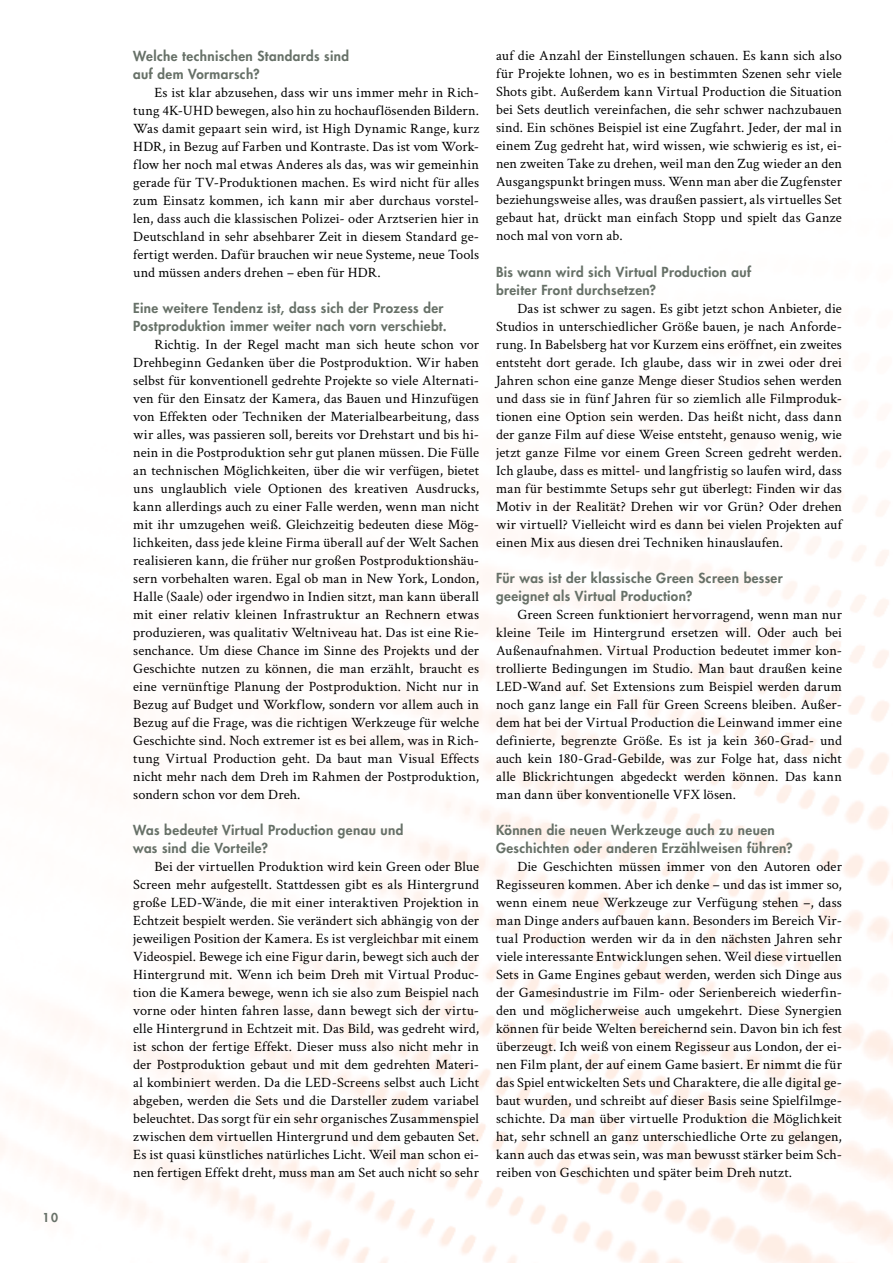
<style>
.page{position:relative;width:893px;height:1263px;background:#fff}
.page>*{position:absolute;margin:0;border:0;box-sizing:border-box;transform-origin:0 0}
.t1{font:14.25px/18px "Crimson Text";letter-spacing:.005em;color:#000;text-align:justify}
.t2{font:800 13.5px/18px "Futura Std";letter-spacing:.03em;color:#677168}
.t3{font:800 12px "Futura Std";color:#677168}
</style>
<div class="page">
<img style="left:0;top:485px;width:893px;height:778px">
<p class="t3" style="left:43px;top:1210px;width:17px">10</p>
<p class="t2" style="left:133px;top:47px;width:217px">Welche technischen Standards sind auf dem Vormarsch?</p>
<p class="t1" style="left:133px;top:82px;width:347px;text-indent:21px">Es ist klar abzusehen, dass wir uns immer mehr in Rich&shy;tung 4K-UHD bewegen, also hin zu hochauflösenden Bildern.<br>Was damit gepaart sein wird, ist High Dynamic Range, kurz HDR, in Bezug auf Farben und Kontraste. Das ist vom Work&shy;flow her noch mal etwas Anderes als das, was wir gemeinhin gerade für TV-Produktionen machen. Es wird nicht für alles zum Einsatz kommen, ich kann mir aber durchaus vorstel&shy;len, dass auch die klassischen Polizei- oder Arztserien hier in Deutschland in sehr absehbarer Zeit in diesem Standard ge&shy;fertigt werden. Dafür brauchen wir neue Systeme, neue Tools und müssen anders drehen – eben für HDR.</p>
<p class="t2" style="left:133px;top:299px;width:315px">Eine weitere Tendenz ist, dass sich der Prozess der<br>Postproduktion immer weiter nach vorn verschiebt.</p>
<p class="t1" style="left:133px;top:334px;width:347px;text-indent:21px">Richtig. In der Regel macht man sich heute schon vor Drehbeginn Gedanken über die Postproduktion. Wir haben selbst für konventionell gedrehte Projekte so viele Alternati&shy;ven für den Einsatz der Kamera, das Bauen und Hinzufügen von Effekten oder Techniken der Materialbearbeitung, dass wir alles, was passieren soll, bereits vor Drehstart und bis hi&shy;nein in die Postproduktion sehr gut planen müssen. Die Fülle an technischen Möglichkeiten, über die wir verfügen, bietet uns unglaublich viele Optionen des kreativen Ausdrucks, kann allerdings auch zu einer Falle werden, wenn man nicht mit ihr umzugehen weiß. Gleichzeitig bedeuten diese Mög&shy;lichkeiten, dass jede kleine Firma überall auf der Welt Sachen realisieren kann, die früher nur großen Postproduktionshäu&shy;sern vorbehalten waren. Egal ob man in New York, London, Halle (Saale) oder irgendwo in Indien sitzt, man kann überall mit einer relativ kleinen Infrastruktur an Rechnern etwas produzieren, was qualitativ Weltniveau hat. Das ist eine Rie&shy;senchance. Um diese Chance im Sinne des Projekts und der Geschichte nutzen zu können, die man erzählt, braucht es eine vernünftige Planung der Postproduktion. Nicht nur in Bezug auf Budget und Workflow, sondern vor allem auch in Bezug auf die Frage, was die richtigen Werkzeuge für welche Geschichte sind. Noch extremer ist es bei allem, was in Rich&shy;tung Virtual Production geht. Da baut man Visual Effects nicht mehr nach dem Dreh im Rahmen der Postproduktion, sondern schon vor dem Dreh.</p>
<p class="t2" style="left:133px;top:821px;width:272px">Was bedeutet Virtual Production genau und was sind die Vorteile?</p>
<p class="t1" style="left:133px;top:856px;width:347px;text-indent:21px">Bei der virtuellen Produktion wird kein Green oder Blue Screen mehr aufgestellt. Stattdessen gibt es als Hintergrund große LED-Wände, die mit einer interaktiven Projektion in Echtzeit bespielt werden. Sie verändert sich abhängig von der jeweiligen Position der Kamera. Es ist vergleichbar mit einem Videospiel. Bewege ich eine Figur darin, bewegt sich auch der Hintergrund mit. Wenn ich beim Dreh mit Virtual Produc&shy;tion die Kamera bewege, wenn ich sie also zum Beispiel nach vorne oder hinten fahren lasse, dann bewegt sich der virtu&shy;elle Hintergrund in Echtzeit mit. Das Bild, was gedreht wird, ist schon der fertige Effekt. Dieser muss also nicht mehr in der Postproduktion gebaut und mit dem gedrehten Materi&shy;al kombiniert werden. Da die LED-Screens selbst auch Licht abgeben, werden die Sets und die Darsteller zudem variabel beleuchtet. Das sorgt für ein sehr organisches Zusammenspiel zwischen dem virtuellen Hintergrund und dem gebauten Set.<br>Es ist quasi künstliches natürliches Licht. Weil man schon ei&shy;nen fertigen Effekt dreht, muss man am Set auch nicht so sehr</p>
<p class="t1" style="left:496px;top:46px;width:347px">auf die Anzahl der Einstellungen schauen. Es kann sich also für Projekte lohnen, wo es in bestimmten Szenen sehr viele Shots gibt. Außerdem kann Virtual Production die Situation bei Sets deutlich vereinfachen, die sehr schwer nachzubauen sind. Ein schönes Beispiel ist eine Zugfahrt. Jeder, der mal in einem Zug gedreht hat, wird wissen, wie schwierig es ist, ei&shy;nen zweiten Take zu drehen, weil man den Zug wieder an den Ausgangspunkt bringen muss. Wenn man aber die Zugfenster beziehungsweise alles, was draußen passiert, als virtuelles Set gebaut hat, drückt man einfach Stopp und spielt das Ganze noch mal von vorn ab.</p>
<p class="t2" style="left:496px;top:263px;width:257px">Bis wann wird sich Virtual Production auf breiter Front durchsetzen?</p>
<p class="t1" style="left:496px;top:298px;width:347px;text-indent:21px">Das ist schwer zu sagen. Es gibt jetzt schon Anbieter, die Studios in unterschiedlicher Größe bauen, je nach Anforde&shy;rung. In Babelsberg hat vor Kurzem eins eröffnet, ein zweites entsteht dort gerade. Ich glaube, dass wir in zwei oder drei Jahren schon eine ganze Menge dieser Studios sehen werden und dass sie in fünf Jahren für so ziemlich alle Filmproduk&shy;tionen eine Option sein werden. Das heißt nicht, dass dann der ganze Film auf diese Weise entsteht, genauso wenig, wie jetzt ganze Filme vor einem Green Screen gedreht werden.<br>Ich glaube, dass es mittel- und langfristig so laufen wird, dass man für bestimmte Setups sehr gut überlegt: Finden wir das Motiv in der Realität? Drehen wir vor Grün? Oder drehen wir virtuell? Vielleicht wird es dann bei vielen Projekten auf einen Mix aus diesen drei Techniken hinauslaufen.</p>
<p class="t2" style="left:496px;top:569px;width:288px">Für was ist der klassische Green Screen besser geeignet als Virtual Production?</p>
<p class="t1" style="left:496px;top:604px;width:347px;text-indent:21px">Green Screen funktioniert hervorragend, wenn man nur kleine Teile im Hintergrund ersetzen will. Oder auch bei Außenaufnahmen. Virtual Production bedeutet immer kon&shy;trollierte Bedingungen im Studio. Man baut draußen keine LED-Wand auf. Set Extensions zum Beispiel werden darum noch ganz lange ein Fall für Green Screens bleiben. Außer&shy;dem hat bei der Virtual Production die Leinwand immer eine definierte, begrenzte Größe. Es ist ja kein 360-Grad- und auch kein 180-Grad-Gebilde, was zur Folge hat, dass nicht alle Blickrichtungen abgedeckt werden können. Das kann man dann über konventionelle VFX lösen.</p>
<p class="t2" style="left:496px;top:821px;width:298px">Können die neuen Werkzeuge auch zu neuen<br>Geschichten oder anderen Erzählweisen führen?</p>
<p class="t1" style="left:496px;top:856px;width:347px;text-indent:21px">Die Geschichten müssen immer von den Autoren oder Regisseuren kommen. Aber ich denke – und das ist immer so, wenn einem neue Werkzeuge zur Verfügung stehen –, dass man Dinge anders aufbauen kann. Besonders im Bereich Vir&shy;tual Production werden wir da in den nächsten Jahren sehr viele interessante Entwicklungen sehen. Weil diese virtuellen Sets in Game Engines gebaut werden, werden sich Dinge aus der Gamesindustrie im Film- oder Serienbereich wiederfin&shy;den und möglicherweise auch umgekehrt. Diese Synergien können für beide Welten bereichernd sein. Davon bin ich fest überzeugt. Ich weiß von einem Regisseur aus London, der ei&shy;nen Film plant, der auf einem Game basiert. Er nimmt die für das Spiel entwickelten Sets und Charaktere, die alle digital ge&shy;baut wurden, und schreibt auf dieser Basis seine Spielfilmge&shy;schichte. Da man über virtuelle Produktion die Möglichkeit hat, sehr schnell an ganz unterschiedliche Orte zu gelangen, kann auch das etwas sein, was man bewusst stärker beim Sch&shy;reiben von Geschichten und später beim Dreh nutzt.</p>
</div>
